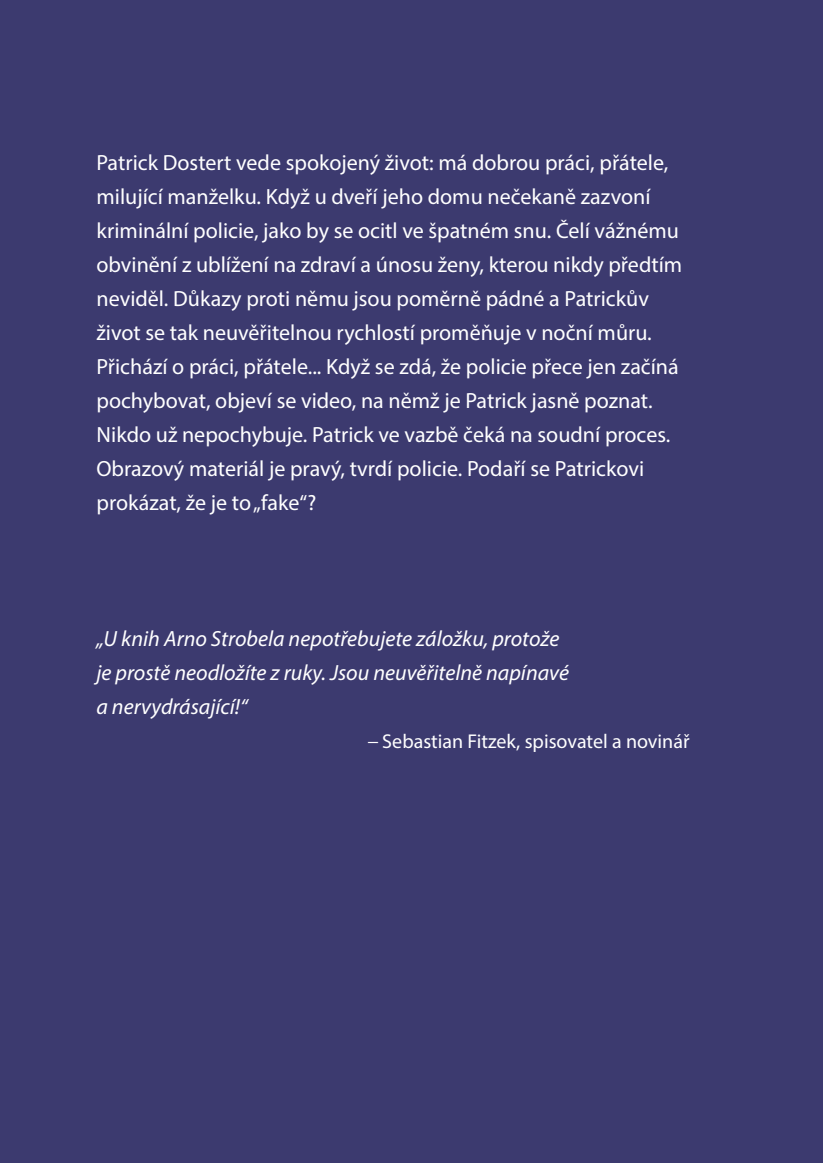
<style>
.page{position:relative;width:823px;height:1163px;background:#fff}
.page>*{position:absolute;margin:0;border:0;box-sizing:border-box;transform-origin:0 0}
.t1{font:22px/34px "Myriad Pro";color:#fff}
.t2{font:italic 22px/34px "Myriad Pro";color:#fff}
.t3{font:20px "Myriad Pro";color:#fff}
.s1{font-family:"Helvetica Neue LT Pro";font-weight:300}
</style>
<div class="page">
<div style="left:0;top:0;width:822px;height:1162px;background:#3c3a6f"></div>
<p class="t1" style="left:96px;top:145px;width:587px">Patrick Dostert vede spokojený život: má dobrou práci, přátele, milující manželku. Když u dveří jeho domu nečekaně zazvoní kriminální policie, jako by se ocitl ve špatném snu. Čelí vážnému obvinění z ublížení na zdraví a únosu ženy, kterou nikdy předtím neviděl. Důkazy proti němu jsou poměrně pádné a Patrickův život se tak neuvěřitelnou rychlostí proměňuje v noční můru.<br>Přichází o práci, přátele... Když se zdá, že policie přece jen začíná pochybovat, objeví se video, na němž je Patrick jasně poznat.<br>Nikdo už nepochybuje. Patrick ve vazbě čeká na soudní proces.<br>Obrazový materiál je pravý, tvrdí policie. Podaří se Patrickovi prokázat, že je to „fake“?</p>
<p class="t2" style="left:96px;top:621px;width:474px">„U knih Arno Strobela nepotřebujete záložku, protože je prostě neodložíte z ruky. Jsou neuvěřitelně napínavé a nervydrásající!“</p>
<p class="t3" style="left:368px;top:729px;width:323px"><span class="s1">–</span> Sebastian Fitzek, spisovatel a novinář</p>
</div>
